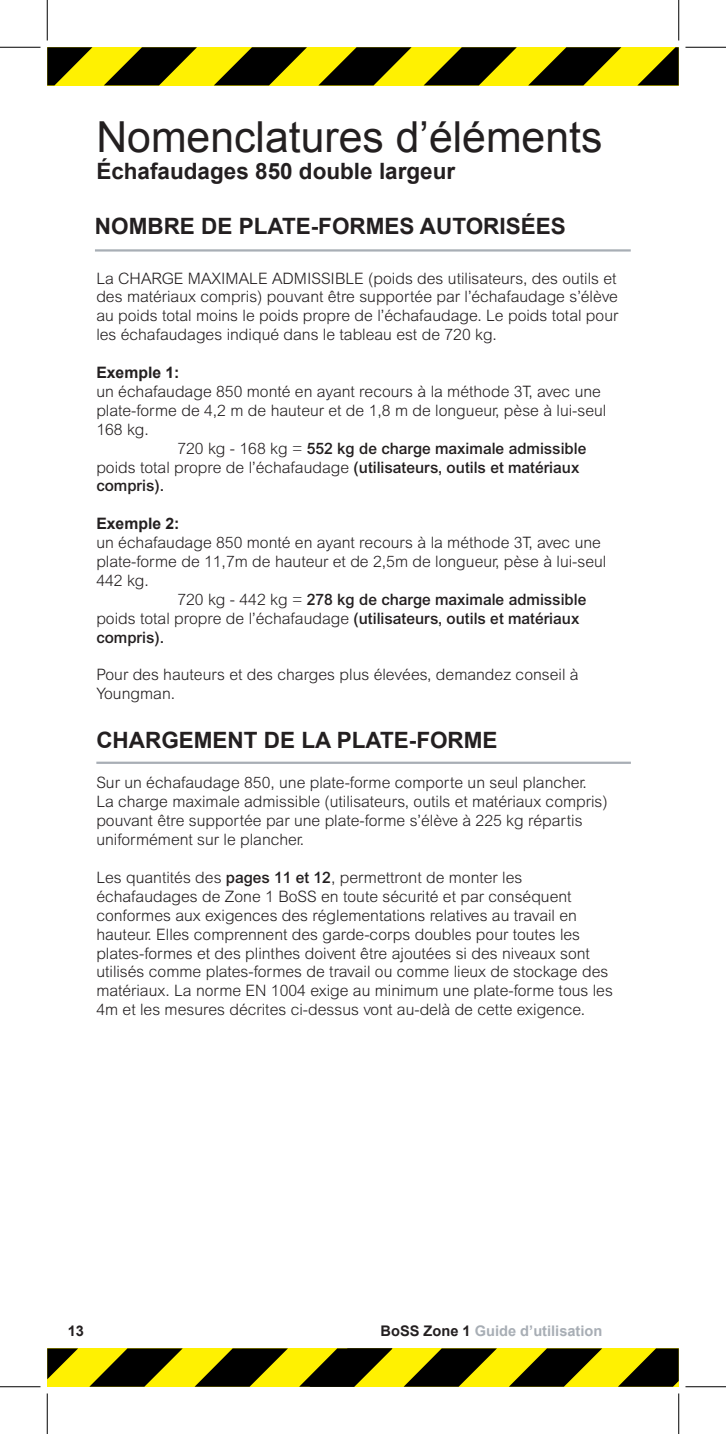
<style>
.page{position:relative;width:726px;height:1434px;background:#fff}
.page>*{position:absolute;margin:0;border:0;box-sizing:border-box;transform-origin:0 0}
.t1{font:42.75px "Arial";color:#231f20}
.t2{font:700 22.5px "Arial";color:#231f20}
.t3{font:300 15.75px/18.9px "Arial MT Std";color:#231f20}
.t4{font:500 15.75px "Arial MT Std";color:#231f20}
.t5{font:700 15.75px "Arial";color:#231f20}
.t6{font:700 14.62px "Arial";color:#a8aeb5}
.t7{font:700 14.62px "Arial";color:#231f20}
.s1{font-weight:300}
.s2{font-weight:500}
.s3{color:#231f20}
</style>
<div class="page">
<div style="left:47px;top:1348px;width:632px;height:39px;background:#fff101"></div>
<svg style="left:618px;top:1348px;width:61px;height:39px"></svg>
<svg style="left:509px;top:1348px;width:93px;height:39px"></svg>
<svg style="left:404px;top:1348px;width:93px;height:39px"></svg>
<svg style="left:299px;top:1348px;width:93px;height:39px"></svg>
<svg style="left:195px;top:1348px;width:93px;height:39px"></svg>
<svg style="left:89px;top:1348px;width:94px;height:39px"></svg>
<svg style="left:47px;top:1348px;width:31px;height:31px"></svg>
<div style="left:47px;top:47px;width:632px;height:38px;background:#fff101"></div>
<svg style="left:47px;top:47px;width:45px;height:38px"></svg>
<svg style="left:104px;top:47px;width:93px;height:38px"></svg>
<svg style="left:214px;top:47px;width:93px;height:38px"></svg>
<svg style="left:319px;top:47px;width:93px;height:38px"></svg>
<svg style="left:424px;top:47px;width:93px;height:38px"></svg>
<svg style="left:528px;top:47px;width:93px;height:38px"></svg>
<svg style="left:638px;top:47px;width:41px;height:38px"></svg>
<hr style="left:95px;top:249px;width:536px;height:3px;background:#a8aeb5">
<hr style="left:96px;top:762px;width:535px;height:2px;background:#a8aeb5">
<hr style="left:0;top:47px;width:40px;height:1px;background:#000">
<hr style="left:685px;top:47px;width:41px;height:1px;background:#000">
<hr style="left:0;top:1386px;width:40px;height:1px;background:#000">
<hr style="left:685px;top:1386px;width:41px;height:1px;background:#000">
<hr style="left:47px;top:0;width:1px;height:41px;background:#000">
<hr style="left:47px;top:1393px;width:1px;height:41px;background:#000">
<hr style="left:678px;top:0;width:1px;height:41px;background:#000">
<hr style="left:678px;top:1393px;width:1px;height:41px;background:#000">
<p class="t1" style="left:96px;top:109px;width:508px">Nomenclatures d’éléments</p>
<p class="t2" style="left:96px;top:157px;width:360px">Échafaudages 850 double largeur</p>
<p class="t2" style="left:95px;top:211px;width:472px">NOMBRE DE PLATE-FORMES AUTORISÉES</p>
<p class="t3" style="left:96px;top:268px;width:523px;text-align:justify">La CHARGE MAXIMALE ADMISSIBLE (poids des utilisateurs, des outils et des matériaux compris) pouvant être supportée par l’échafaudage s’élève au poids total moins le poids propre de l’échafaudage. Le poids total pour les échafaudages indiqué dans le tableau est de 720 kg.</p>
<p class="t5" style="left:96px;top:362px;width:85px">Exemple 1:</p>
<p class="t3" style="left:96px;top:382px;width:511px">un échafaudage 850 monté en ayant recours à la méthode 3T, avec une plate-forme de 4,2 m de hauteur et de 1,8 m de longueur, pèse à lui-seul<br>168 kg.</p>
<p class="t4" style="left:177px;top:439px;width:411px"><span class="s1">720 kg - 168 kg =</span> 552 kg de charge maximale admissible</p>
<p class="t3" style="left:96px;top:457px;width:485px">poids total propre de l’échafaudage <span class="s2">(utilisateurs, outils et matériaux</span></p>
<p class="t4" style="left:96px;top:477px;width:69px">compris).</p>
<p class="t5" style="left:96px;top:513px;width:85px">Exemple 2:</p>
<p class="t3" style="left:96px;top:533px;width:511px">un échafaudage 850 monté en ayant recours à la méthode 3T, avec une plate-forme de 11,7m de hauteur et de 2,5m de longueur, pèse à lui-seul<br>442 kg.</p>
<p class="t4" style="left:177px;top:590px;width:411px"><span class="s1">720 kg - 442 kg =</span> 278 kg de charge maximale admissible</p>
<p class="t3" style="left:96px;top:609px;width:485px">poids total propre de l’échafaudage <span class="s2">(utilisateurs, outils et matériaux</span></p>
<p class="t4" style="left:96px;top:628px;width:69px">compris).</p>
<p class="t3" style="left:96px;top:665px;width:484px">Pour des hauteurs et des charges plus élevées, demandez conseil à<br>Youngman.</p>
<p class="t2" style="left:96px;top:725px;width:403px">CHARGEMENT DE LA PLATE-FORME</p>
<p class="t3" style="left:96px;top:773px;width:513px">Sur un échafaudage 850, une plate-forme comporte un seul plancher.<br>La charge maximale admissible (utilisateurs, outils et matériaux compris) pouvant être supportée par une plate-forme s’élève à 225 kg répartis uniformément sur le plancher.</p>
<p class="t3" style="left:96px;top:868px;width:427px">Les quantités des <span class="s2">pages 11 et 12</span>, permettront de monter les</p>
<p class="t3" style="left:96px;top:887px;width:477px">échafaudages de Zone 1 BoSS en toute sécurité et par conséquent</p>
<p class="t3" style="left:96px;top:906px;width:518px">conformes aux exigences des réglementations relatives au travail en hauteur. Elles comprennent des garde-corps doubles pour toutes les plates-formes et des plinthes doivent être ajoutées si des niveaux sont utilisés comme plates-formes de travail ou comme lieux de stockage des matériaux. La norme EN 1004 exige au minimum une plate-forme tous les 4m et les mesures décrites ci-dessus vont au-delà de cette exigence.</p>
<p class="t7" style="left:68px;top:1321px;width:18px">13</p>
<p class="t6" style="left:380px;top:1321px;width:223px"><span class="s3">BoSS Zone 1</span> Guide d’utilisation</p>
</div>
